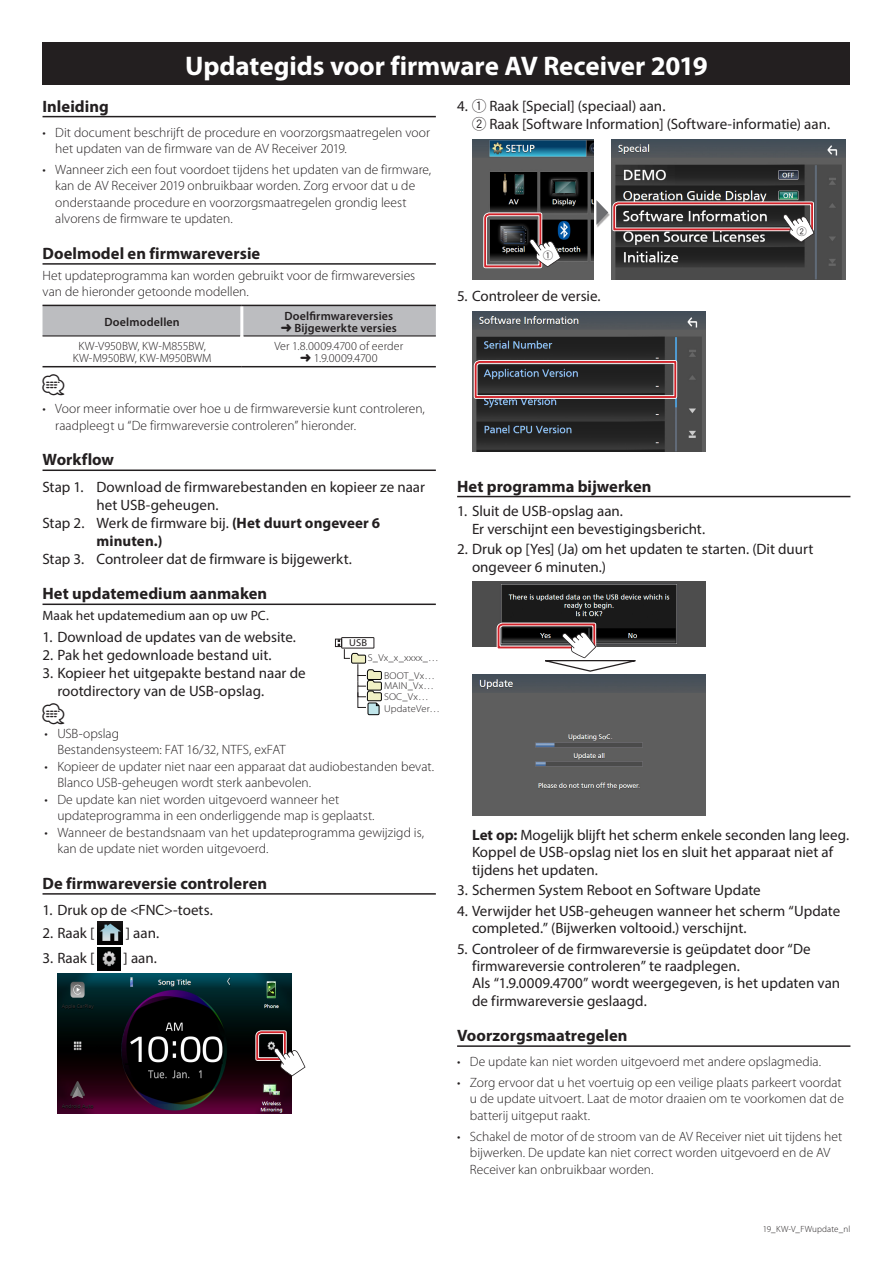
<style>
.page{position:relative;width:893px;height:1263px;background:#fff}
.page>*{position:absolute;margin:0;border:0;box-sizing:border-box;transform-origin:0 0}
.t1{font:700 27px "Myriad Pro";letter-spacing:-.005em;color:#fff}
.t2{font:21px "JKCE2 Car Symble";color:#231f20}
.t3{font:700 16.5px "Myriad Pro";color:#231f20}
.t4{font:15px/17.2px "Myriad Pro";color:#231f20}
.t5{font:700 15px "Myriad Pro";letter-spacing:.005em;color:#231f20}
.t6{font:300 13.5px/16.5px "Myriad Pro";color:#231f20}
.t7{font:13.5px "Myriad Pro";letter-spacing:.005em;color:#231f20}
.t8{font:300 12px/12px "Myriad Pro";letter-spacing:.005em;color:#231f20;text-align:center}
.t9{font:600 12px "Myriad Pro";letter-spacing:.01em;color:#231f20}
.t10{font:500 10.5px "JKCE2 Amarusuji";color:#231f20}
.t11{font:300 10.05px/17.4px "Myriad Pro";letter-spacing:.015em;color:#231f20;scale:1.05 1}
.t12{font:10.05px "Myriad Pro";color:#231f20;scale:1.05 1}
.t13{font:300 9px "Myriad Pro";letter-spacing:.015em;color:#231f20}
.s1{font-weight:700}
.s2{font-family:"JKCE2 Amarusuji";font-weight:500}
</style>
<div class="page">
<div style="left:43px;top:43px;width:807px;height:42px;background:#231f20"></div>
<hr style="left:43px;top:116px;width:393px;height:1px;background:#231f20">
<hr style="left:43px;top:263px;width:393px;height:2px;background:#231f20">
<hr style="left:43px;top:469px;width:393px;height:2px;background:#231f20">
<hr style="left:43px;top:603px;width:393px;height:2px;background:#231f20">
<hr style="left:43px;top:893px;width:393px;height:2px;background:#231f20">
<div style="left:43px;top:306px;width:393px;height:29px;background:#bcbdc0"></div>
<hr style="left:43px;top:335px;width:197px;height:1px;background:#231f20">
<hr style="left:243px;top:335px;width:193px;height:1px;background:#231f20">
<hr style="left:240px;top:306px;width:3px;height:30px;background:#fff">
<hr style="left:43px;top:305px;width:199px;height:1px;background:#231f20">
<hr style="left:242px;top:305px;width:194px;height:1px;background:#231f20">
<hr style="left:43px;top:366px;width:199px;height:1px;background:#231f20">
<hr style="left:242px;top:366px;width:194px;height:1px;background:#231f20">
<img style="left:98px;top:922px;width:25px;height:23px">
<img style="left:98px;top:947px;width:22px;height:23px">
<img style="left:57px;top:973px;width:234px;height:140px">
<svg style="left:253px;top:1028px;width:52px;height:48px"></svg>
<hr style="left:457px;top:496px;width:393px;height:1px;background:#231f20">
<hr style="left:457px;top:1045px;width:393px;height:2px;background:#231f20">
<img style="left:472px;top:139px;width:121px;height:141px">
<img style="left:611px;top:139px;width:234px;height:141px">
<svg style="left:481px;top:211px;width:80px;height:59px;background:#5d5152"></svg>
<svg style="left:596px;top:200px;width:220px;height:43px;background:#746566"></svg>
<img style="left:472px;top:311px;width:234px;height:141px">
<svg style="left:472px;top:358px;width:207px;height:43px;background:#534346"></svg>
<img style="left:472px;top:582px;width:234px;height:64px">
<img style="left:472px;top:675px;width:234px;height:140px">
<svg style="left:495px;top:621px;width:140px;height:51px"></svg>
<div style="left:341px;top:637px;width:33px;height:11px;border:1px solid #231f20"></div>
<div style="left:335px;top:639px;width:7px;height:8px;border:1px solid #231f20"></div>
<svg style="left:338px;top:640px;width:44px;height:75px"></svg>
<h1 class="t1" style="left:185px;top:48px;width:524px">Updategids voor firmware AV Receiver 2019</h1>
<p class="t3" style="left:43px;top:95px;width:68px">Inleiding</p>
<p class="t6" style="left:55px;top:124px;width:376px">Dit document beschrijft de procedure en voorzorgsmaatregelen voor</p>
<p class="t6" style="left:43px;top:124px;width:5px">•</p>
<p class="t6" style="left:43px;top:161px;width:5px">•</p>
<p class="t6" style="left:55px;top:138px;width:377px;line-height:20.7px">het updaten van de firmware van de AV Receiver 2019.<br>Wanneer zich een fout voordoet tijdens het updaten van de firmware,</p>
<p class="t6" style="left:55px;top:178px;width:361px">kan de AV Receiver 2019 onbruikbaar worden. Zorg ervoor dat u de onderstaande procedure en voorzorgsmaatregelen grondig leest alvorens de firmware te updaten.</p>
<p class="t3" style="left:43px;top:243px;width:219px">Doelmodel en firmwareversie</p>
<p class="t6" style="left:43px;top:267px;width:374px">Het updateprogramma kan worden gebruikt voor de firmwareversies van de hieronder getoonde modellen.</p>
<p class="t9" style="left:284px;top:308px;width:110px">Doelfirmwareversies</p>
<p class="t9" style="left:105px;top:314px;width:77px">Doelmodellen</p>
<p class="t9" style="left:281px;top:320px;width:118px">➜ Bijgewerkte versies</p>
<p class="t8" style="left:73px;top:341px;width:140px">KW V- 950BW, KW M- 855BW,<br>KW M- 950BW, KW M- 950BWM</p>
<p class="t8" style="left:274px;top:341px;width:130px">Ver 1.8.0009.4700 of eerder ➜ 1.9.0009.4700</p>
<h2 class="t2" style="left:43px;top:374px;width:23px">⁄</h2>
<p class="t6" style="left:55px;top:401px;width:371px">Voor meer informatie over hoe u de firmwareversie kunt controleren,</p>
<p class="t6" style="left:43px;top:401px;width:5px">•</p>
<p class="t6" style="left:55px;top:417px;width:302px">raadpleegt u “De firmwareversie controleren” hieronder.</p>
<p class="t3" style="left:43px;top:449px;width:73px">Workflow</p>
<p class="t4" style="left:97px;top:478px;width:330px">Download de firmwarebestanden en kopieer ze naar</p>
<p class="t4" style="left:43px;top:478px;width:43px">Stap 1.</p>
<p class="t4" style="left:43px;top:514px;width:43px">Stap 2.</p>
<p class="t4" style="left:97px;top:495px;width:285px;line-height:18px">het USB-geheugen.<br>Werk de firmware bij <span class="s1">(</span>. <span class="s1">Het duurt ongeveer 6</span></p>
<p class="t5" style="left:97px;top:531px;width:67px">minuten (.</p>
<p class="t4" style="left:97px;top:550px;width:257px">Controleer dat de firmware is bijgewerkt.</p>
<p class="t4" style="left:43px;top:550px;width:43px">Stap 3.</p>
<p class="t3" style="left:43px;top:583px;width:226px">Het updatemedium aanmaken</p>
<p class="t7" style="left:43px;top:607px;width:228px">Maak het updatemedium aan op uw PC.</p>
<p class="t4" style="left:43px;top:628px;width:255px">1. Download de updates van de website.</p>
<p class="t4" style="left:43px;top:646px;width:231px">2. Pak het gedownloade bestand uit.</p>
<p class="t4" style="left:57px;top:664px;width:250px;line-height:18px;text-indent:-15px">3. Kopieer het uitgepakte bestand naar de rootdirectory van de USB-opslag.</p>
<h2 class="t2" style="left:43px;top:703px;width:23px">⁄</h2>
<p class="t6" style="left:57px;top:725px;width:63px">USB-opslag</p>
<p class="t12" style="left:349px;top:636px;width:19px">USB</p>
<p class="t11" style="left:384px;top:649px;width:54px;text-indent:-16px">_S Vx _x_ xxxx . . ._<br>BOOT_Vx...</p>
<p class="t11" style="left:384px;top:681px;width:49px;line-height:10.6px">MAIN_Vx...<br>SOC_Vx...</p>
<p class="t11" style="left:384px;top:700px;width:55px">UpdateVer...</p>
<p class="t6" style="left:45px;top:725px;width:5px">•</p>
<p class="t6" style="left:45px;top:758px;width:5px">•</p>
<p class="t6" style="left:45px;top:791px;width:5px">•</p>
<p class="t6" style="left:45px;top:824px;width:5px">•</p>
<p class="t6" style="left:57px;top:742px;width:378px">Bestandensysteem: FAT 16/32, NTFS, exFAT<br>Kopieer de updater niet naar een apparaat dat audiobestanden bevat.</p>
<p class="t6" style="left:57px;top:775px;width:283px">Blanco USB-geheugen wordt sterk aanbevolen.<br>De update kan niet worden uitgevoerd wanneer het</p>
<p class="t6" style="left:57px;top:808px;width:368px">updateprogramma in een onderliggende map is geplaatst.<br>Wanneer de bestandsnaam van het updateprogramma gewijzigd ,i s</p>
<p class="t6" style="left:57px;top:841px;width:213px">kan de update niet worden uitgevoerd.</p>
<p class="t3" style="left:43px;top:872px;width:226px">De firmwareversie controleren</p>
<p class="t4" style="left:126px;top:899px;width:89px;line-height:22.2px;text-indent:-83px">1. Druk op de &lt;FNC&gt;-toets. ] aan.</p>
<p class="t4" style="left:43px;top:924px;width:53px">2. Raak [</p>
<p class="t4" style="left:43px;top:949px;width:53px">3. Raak [</p>
<p class="t4" style="left:124px;top:949px;width:35px">] aan.</p>
<p class="t4" style="left:472px;top:97px;width:360px;line-height:18px;text-indent:-15px">4. <span class="s2">1</span> Raak [Special] (speciaal) aan.<br><span class="s2">2</span> Raak [Software Information] (Software-informatie) aan.</p>
<p class="t10" style="left:543px;top:251px;width:11px">1</p>
<p class="t4" style="left:457px;top:287px;width:145px">5. Controleer de versie.</p>
<p class="t10" style="left:797px;top:226px;width:11px">2</p>
<p class="t3" style="left:457px;top:475px;width:196px">Het programma bijwerken</p>
<p class="t4" style="left:472px;top:503px;width:235px;text-indent:-15px">1. Sluit de USB-opslag aan.<br>Er verschijnt een bevestigingsbericht.</p>
<p class="t4" style="left:472px;top:540px;width:343px;text-indent:-15px">2. Druk op [Yes] (Ja) om het updaten te starten (. Dit duurt ongeveer 6 minuten (.</p>
<p class="t4" style="left:472px;top:826px;width:379px"><span class="s1">Let op:</span> Mogelijk blijft het scherm enkele seconden lang leeg.<br>Koppel de USB-opslag niet los en sluit het apparaat niet af tijdens het updaten.</p>
<p class="t4" style="left:457px;top:881px;width:305px">3. Schermen System Reboot en Software Update</p>
<p class="t4" style="left:472px;top:902px;width:370px;text-indent:-15px">4. Verwijder het USB-geheugen wanneer het scherm “Update completed.” (Bijwerken voltooid ) . verschijnt.</p>
<p class="t4" style="left:472px;top:940px;width:370px;text-indent:-15px">5. Controleer of de firmwareversie is geüpdatet door “De firmwareversie controleren” te raadplegen.<br>Als “1.9.0009.4700” wordt weergegeven is, het updaten van de firmwareversie geslaagd.</p>
<p class="t3" style="left:457px;top:1025px;width:172px">Voorzorgsmaatregelen</p>
<p class="t6" style="left:470px;top:1053px;width:353px">De update kan niet worden uitgevoerd met andere opslagmedia.</p>
<p class="t6" style="left:457px;top:1053px;width:5px">•</p>
<p class="t6" style="left:457px;top:1074px;width:5px">•</p>
<p class="t6" style="left:457px;top:1128px;width:5px">•</p>
<p class="t6" style="left:470px;top:1074px;width:373px">Zorg ervoor dat u het voertuig op een veilige plaats parkeert voordat</p>
<p class="t6" style="left:470px;top:1091px;width:375px">u de update uitvoert. Laat de motor draaien om te voorkomen dat de batterij uitgeput raakt.</p>
<p class="t6" style="left:470px;top:1128px;width:374px">Schakel de motor of de stroom van de AV Receiver niet uit tijdens het</p>
<p class="t6" style="left:470px;top:1144px;width:362px">bijwerken. De update kan niet correct worden uitgevoerd en de AV<br>Receiver kan onbruikbaar worden.</p>
<p class="t13" style="left:763px;top:1224px;width:89px">19_KW _V- FWupdate_nl</p>
</div>
